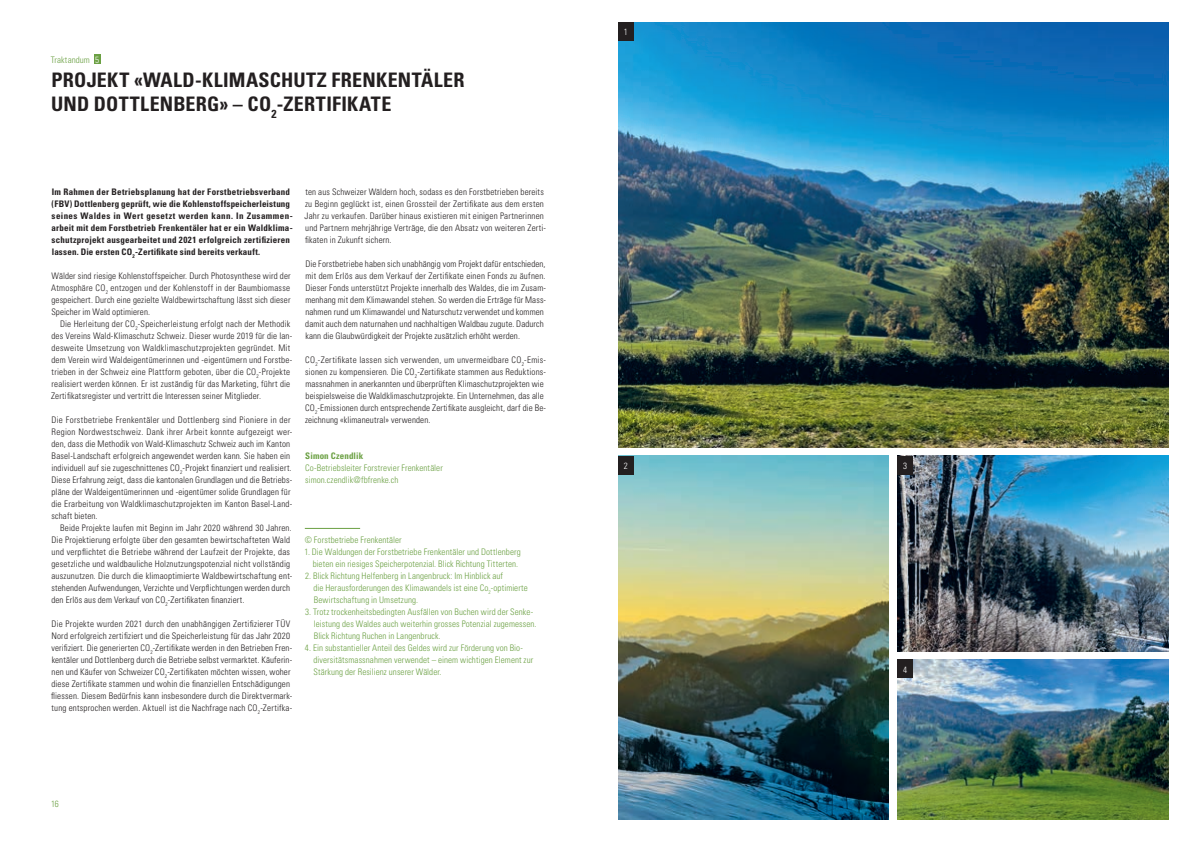
<style>
.page{position:relative;width:1191px;height:842px;background:#fff}
.page>*{position:absolute;margin:0;border:0;box-sizing:border-box;transform-origin:0 0}
.t1{font:700 condensed 20px/24px "Univers";letter-spacing:.015em;color:#231f20}
.t2{font:300 condensed 9px/12px "Univers";letter-spacing:.02em;color:#231f20}
.t3{font:300 condensed 9px/12px "Univers";letter-spacing:.01em;color:#6ba043}
.t4{font:700 condensed 9px/12px "Univers";letter-spacing:.025em;color:#231f20}
.t5{font:700 condensed 9px "Univers";letter-spacing:.015em;color:#6ba043}
.t6{font:300 condensed 9px "Univers";color:#fff}
.s1{color:#fff}
</style>
<div class="page">
<div style="left:94px;top:54px;width:7px;height:10px;background:#6ba043"></div>
<hr style="left:305px;top:528px;width:55px;height:1px;background:#6ba043">
<img style="left:618px;top:456px;width:271px;height:363px">
<img style="left:618px;top:23px;width:550px;height:424px">
<img style="left:897px;top:456px;width:271px;height:195px">
<img style="left:897px;top:660px;width:271px;height:159px">
<div style="left:618px;top:23px;width:15px;height:18px;background:#231f20"></div>
<div style="left:618px;top:456px;width:15px;height:18px;background:#231f20"></div>
<div style="left:897px;top:456px;width:15px;height:18px;background:#231f20"></div>
<div style="left:897px;top:660px;width:15px;height:18px;background:#231f20"></div>
<p class="t3" style="left:51px;top:54px;width:50px">Traktandum <span class="s1">5</span></p>
<h1 class="t1" style="left:51px;top:68px;width:415px">PROJEKT «WALD-KLIMASCHUTZ FRENKENTÄLER<br>UND DOTTLENBERG» – CO<sub>2</sub>-ZERTIFIKATE</h1>
<p class="t4" style="left:51px;top:186px;width:243px">Im Rahmen der Betriebsplanung hat der Forstbetriebsverband (FBV) Dottlenberg geprüft, wie die Kohlenstoffspeicherleistung seines Waldes in Wert gesetzt werden kann. In Zusammen&shy;arbeit mit dem Forstbetrieb Frenkentäler hat er ein Waldklima&shy;schutzprojekt ausgearbeitet und 2021 erfolgreich zertifizieren lassen. Die ersten CO<sub>2</sub>-Zertifikate sind bereits verkauft.</p>
<p class="t2" style="left:51px;top:270px;width:241px;text-align:justify">Wälder sind riesige Kohlenstoffspeicher. Durch Photosynthese wird der Atmosphäre CO<sub>2</sub> entzogen und der Kohlenstoff in der Baumbiomasse gespeichert. Durch eine gezielte Waldbewirtschaftung lässt sich dieser Speicher im Wald optimieren.</p>
<p class="t2" style="left:51px;top:318px;width:243px;text-indent:9px">Die Herleitung der CO<sub>2</sub>-Speicherleistung erfolgt nach der Methodik des Vereins Wald-Klimaschutz Schweiz. Dieser wurde 2019 für die lan&shy;desweite Umsetzung von Waldklimaschutzprojekten gegründet. Mit dem Verein wird Waldeigentümerinnen und -eigentümern und Forstbe&shy;trieben in der Schweiz eine Plattform geboten, über die CO<sub>2</sub>-Projekte realisiert werden können. Er ist zuständig für das Marketing, führt die Zertifikatsregister und vertritt die Interessen seiner Mitglieder.</p>
<p class="t2" style="left:51px;top:414px;width:242px">Die Forstbetriebe Frenkentäler und Dottlenberg sind Pioniere in der Region Nordwestschweiz. Dank ihrer Arbeit konnte aufgezeigt wer&shy;den, dass die Methodik von Wald-Klimaschutz Schweiz auch im Kanton Basel-Landschaft erfolgreich angewendet werden kann. Sie haben ein individuell auf sie zugeschnittenes CO<sub>2</sub>-Projekt finanziert und realisiert.<br>Diese Erfahrung zeigt, dass die kantonalen Grundlagen und die Betriebs&shy;pläne der Waldeigentümerinnen und -eigentümer solide Grundlagen für die Erarbeitung von Waldklimaschutzprojekten im Kanton Basel-Land&shy;schaft bieten.</p>
<p class="t2" style="left:51px;top:522px;width:242px;text-indent:9px">Beide Projekte laufen mit Beginn im Jahr 2020 während 30 Jahren.<br>Die Projektierung erfolgte über den gesamten bewirtschafteten Wald und verpflichtet die Betriebe während der Laufzeit der Projekte, das gesetzliche und waldbauliche Holznutzungspotenzial nicht vollständig auszunutzen. Die durch die klimaoptimierte Waldbewirtschaftung ent&shy;stehenden Aufwendungen, Verzichte und Verpflichtungen werden durch den Erlös aus dem Verkauf von CO<sub>2</sub>-Zertifikaten finanziert.</p>
<p class="t2" style="left:51px;top:618px;width:243px">Die Projekte wurden 2021 durch den unabhängigen Zertifizierer TÜV Nord erfolgreich zertifiziert und die Speicherleistung für das Jahr 2020 verifiziert. Die generierten CO<sub>2</sub>-Zertifikate werden in den Betrieben Fren&shy;kentäler und Dottlenberg durch die Betriebe selbst vermarktet. Käuferin&shy;nen und Käufer von Schweizer CO<sub>2</sub>-Zertifikaten möchten wissen, woher diese Zertifikate stammen und wohin die finanziellen Entschädigungen fliessen. Diesem Bedürfnis kann insbesondere durch die Direktvermark&shy;tung entsprochen werden. Aktuell ist die Nachfrage nach CO<sub>2</sub>-Zertifka-</p>
<p class="t2" style="left:304px;top:186px;width:243px">ten aus Schweizer Wäldern hoch, sodass es den Forstbetrieben bereits zu Beginn geglückt ist, einen Grossteil der Zertifikate aus dem ersten Jahr zu verkaufen. Darüber hinaus existieren mit einigen Partnerinnen und Partnern mehrjährige Verträge, die den Absatz von weiteren Zerti&shy;fikaten in Zukunft sichern.</p>
<p class="t2" style="left:305px;top:258px;width:242px">Die Forstbetriebe haben sich unabhängig vom Projekt dafür entschieden, mit dem Erlös aus dem Verkauf der Zertifikate einen Fonds zu äufnen.<br>Dieser Fonds unterstützt Projekte innerhalb des Waldes, die im Zusam&shy;menhang mit dem Klimawandel stehen. So werden die Erträge für Mass&shy;nahmen rund um Klimawandel und Naturschutz verwendet und kommen damit auch dem naturnahen und nachhaltigen Waldbau zugute. Dadurch kann die Glaubwürdigkeit der Projekte zusätzlich erhöht werden.</p>
<p class="t2" style="left:305px;top:354px;width:242px">CO<sub>2</sub>-Zertifikate lassen sich verwenden, um unvermeidbare CO<sub>2</sub>-Emis&shy;sionen zu kompensieren. Die CO<sub>2</sub>-Zertifikate stammen aus Reduktions&shy;massnahmen in anerkannten und überprüften Klimaschutzprojekten wie beispielsweise die Waldklimaschutzprojekte. Ein Unternehmen, das alle CO<sub>2</sub>-Emissionen durch entsprechende Zertifikate ausgleicht, darf die Be&shy;zeichnung «klimaneutral» verwenden.</p>
<p class="t5" style="left:305px;top:450px;width:59px">Simon Czendlik</p>
<p class="t3" style="left:305px;top:462px;width:139px">Co-Betriebsleiter Forstrevier Frenkentäler simon.czendlik@fbfrenke.ch</p>
<p class="t3" style="left:305px;top:534px;width:98px">© Forstbetriebe Frenkentäler</p>
<p class="t3" style="left:304px;top:546px;width:218px;text-align:right">1. Die Waldungen der Forstbetriebe Frenkentäler und Dottlenberg bieten ein riesiges Speicherpotenzial. Blick Richtung Titterten.</p>
<p class="t3" style="left:313px;top:570px;width:216px;text-indent:-8px">2. Blick Richtung Helfenberg in Langenbruck: Im Hinblick auf<br>die Herausforderungen des Klimawandels ist eine Co<sub>2</sub>-optimierte<br>Bewirtschaftung in Umsetzung.</p>
<p class="t3" style="left:314px;top:606px;width:224px;text-indent:-9px">3. Trotz trockenheitsbedingten Ausfällen von Buchen wird der Senke&shy;leistung des Waldes auch weiterhin grosses Potenzial zugemessen.<br>Blick Richtung Ruchen in Langenbruck.</p>
<p class="t3" style="left:313px;top:642px;width:221px;text-indent:-8px">4. Ein substantieller Anteil des Geldes wird zur Förderung von Bio&shy;diversitätsmassnahmen verwendet – einem wichtigen Element zur<br>Stärkung der Resilienz unserer Wälder.</p>
<p class="t3" style="left:51px;top:798px;width:9px">16</p>
<p class="t6" style="left:624px;top:27px;width:5px">1</p>
<p class="t6" style="left:624px;top:460px;width:5px">2</p>
<p class="t6" style="left:903px;top:460px;width:5px">3</p>
<p class="t6" style="left:903px;top:664px;width:5px">4</p>
</div>
